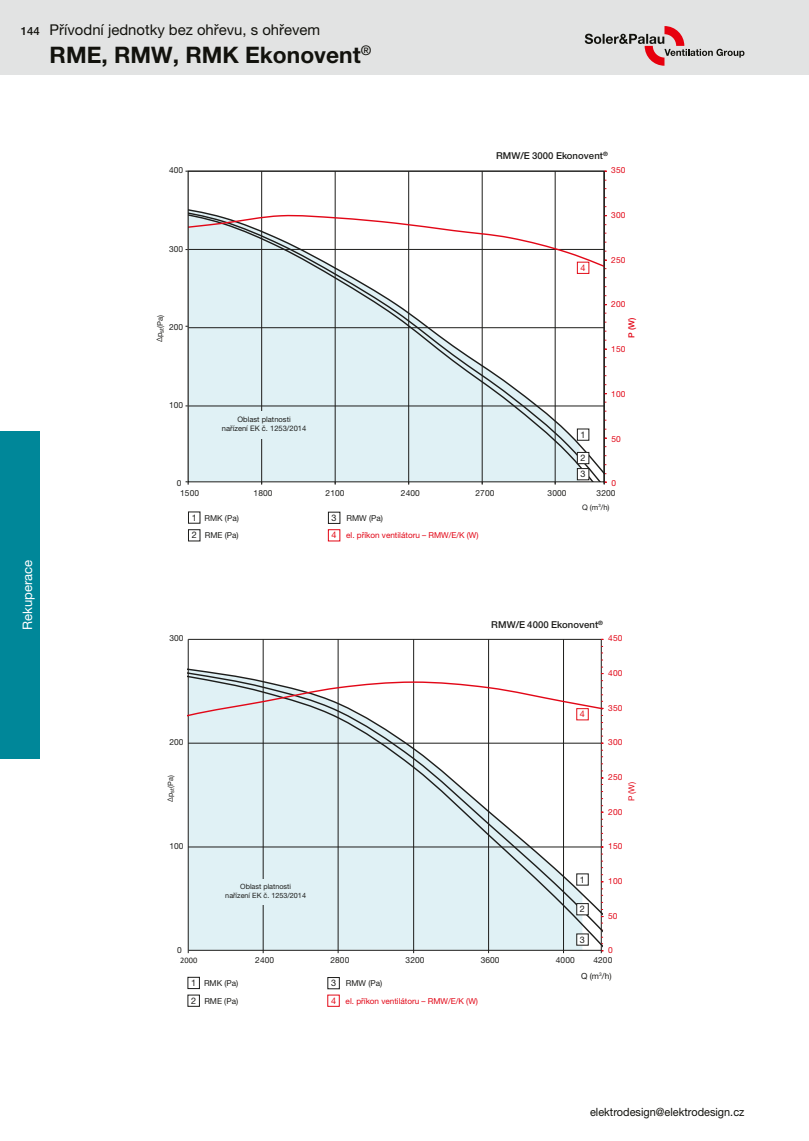
<style>
.page{position:relative;width:809px;height:1141px;background:#fff}
.page>*{position:absolute;margin:0;border:0;box-sizing:border-box;transform-origin:0 0}
.t1{font:700 22.75px "Helvetica Neue LT Pro";color:#12120d}
.t2{font:14.88px "Helvetica Neue LT Pro";color:#12120d}
.t3{font:13.12px "Helvetica Neue LT Pro";color:#fff}
.t4{font:11.38px "Helvetica Neue LT Pro";color:#12120d;scale:.96 1}
.t5{font:500 9.62px "Helvetica Neue LT Pro";letter-spacing:.005em;color:#1d1d1b}
.t6{font:9.1px/17.7px "Helvetica Neue LT Pro";color:#1d1d1b}
.t7{font:9.1px "Helvetica Neue LT Pro";color:#e30d18}
.t8{font:9.1px "Helvetica Neue LT Pro";color:#e30613}
.t9{font:9.1px "Helvetica Neue LT Pro";color:#e30a18}
.t10{font:8.4px "Helvetica Neue LT Pro";letter-spacing:.01em;color:#1d1d1b}
.t11{font:8.4px "Helvetica Neue LT Pro";letter-spacing:.01em;color:#e20717}
.t12{font:500 8.4px "Helvetica Neue LT Pro";color:#e20717}
.t13{font:8.4px "Calibri";color:#1d1d1b}
.t14{font:8.22px "Helvetica Neue LT Pro";color:#e20717}
.t15{font:8.22px/17.7px "Helvetica Neue LT Pro";color:#1d1d1b}
.t16{font:7.52px/9.1px "Helvetica Neue LT Pro";color:#1d1d1b;text-align:center}
.t17{font:7.17px/8.8px "Helvetica Neue LT Pro";color:#1d1d1b;text-align:center}
.s1{font-weight:500;font-size:11.38px}
</style>
<div class="page">
<div style="left:0;top:0;width:809px;height:74px;background:#e2e3e3"></div>
<svg style="left:584px;top:34px;width:60px;height:10px"></svg>
<svg style="left:644px;top:26px;width:100px;height:40px"></svg>
<div style="left:0;top:432px;width:40px;height:327px;background:#008799"></div>
<hr style="left:604px;top:171px;width:1px;height:313px;background:#1d1d1b">
<hr style="left:555px;top:171px;width:1px;height:313px;background:#1d1d1b">
<hr style="left:482px;top:171px;width:1px;height:313px;background:#1d1d1b">
<hr style="left:408px;top:171px;width:1px;height:313px;background:#1d1d1b">
<hr style="left:335px;top:171px;width:1px;height:313px;background:#1d1d1b">
<hr style="left:261px;top:171px;width:1px;height:313px;background:#1d1d1b">
<hr style="left:603px;top:171px;width:1px;height:313px;background:#1d1d1b">
<svg style="left:190px;top:191px;width:412px;height:289px"></svg>
<svg style="left:190px;top:213px;width:412px;height:167px"></svg>
<div style="left:188px;top:171px;width:416px;height:311px;border:1px solid #1d1d1b"></div>
<div style="left:215px;top:412px;width:101px;height:27px;background:#e0f1f5"></div>
<div style="left:188px;top:512px;width:12px;height:11px;border:1px solid #1d1d1b"></div>
<div style="left:188px;top:529px;width:12px;height:12px;border:1px solid #1d1d1b"></div>
<div style="left:328px;top:512px;width:12px;height:12px;border:1px solid #1d1d1b"></div>
<div style="left:328px;top:529px;width:12px;height:12px;border:1px solid #e30613"></div>
<div style="left:577px;top:262px;width:12px;height:11px;background:#fff"></div>
<div style="left:577px;top:262px;width:12px;height:12px;border:1px solid #e30d18"></div>
<div style="left:577px;top:452px;width:12px;height:12px;background:#fff"></div>
<div style="left:577px;top:452px;width:12px;height:12px;border:1px solid #1d1d1b"></div>
<div style="left:577px;top:469px;width:12px;height:11px;background:#fff"></div>
<div style="left:577px;top:468px;width:12px;height:12px;border:1px solid #1d1d1b"></div>
<div style="left:577px;top:429px;width:12px;height:11px;background:#fff"></div>
<div style="left:577px;top:429px;width:12px;height:11px;border:1px solid #1d1d1b"></div>
<svg style="left:188px;top:639px;width:414px;height:313px"></svg>
<svg style="left:188px;top:681px;width:414px;height:164px"></svg>
<hr style="left:188px;top:950px;width:413px;height:1px;background:#1d1d1b">
<div style="left:218px;top:879px;width:96px;height:26px;background:#e0f1f5"></div>
<div style="left:188px;top:977px;width:12px;height:12px;border:1px solid #1d1d1b"></div>
<div style="left:188px;top:995px;width:12px;height:12px;border:1px solid #1d1d1b"></div>
<div style="left:327px;top:977px;width:12px;height:12px;border:1px solid #1d1d1b"></div>
<div style="left:576px;top:709px;width:12px;height:11px;background:#fff"></div>
<div style="left:576px;top:708px;width:12px;height:12px;border:1px solid #e30d18"></div>
<div style="left:576px;top:904px;width:12px;height:11px;background:#fff"></div>
<div style="left:576px;top:903px;width:12px;height:12px;border:1px solid #1d1d1b"></div>
<div style="left:576px;top:934px;width:12px;height:11px;background:#fff"></div>
<div style="left:576px;top:874px;width:12px;height:11px;background:#fff"></div>
<h2 class="t2" style="left:21px;top:21px;width:301px"><span class="s1">144</span> Přívodní jednotky bez ohřevu, s ohřevem</h2>
<h1 class="t1" style="left:50px;top:41px;width:323px">RME, RMW, RMK Ekonovent<sup>®</sup></h1>
<p class="t10" style="left:169px;top:165px;width:16px">400</p>
<p class="t10" style="left:169px;top:243px;width:16px">300</p>
<p class="t16" style="left:155px;top:342px;width:29px;rotate:-90deg">Δp<sub>st</sub>(Pa)</p>
<p class="t10" style="left:169px;top:322px;width:16px">200</p>
<p class="t10" style="left:169px;top:400px;width:16px">100</p>
<p class="t10" style="left:177px;top:478px;width:6px">0</p>
<p class="t16" style="left:222px;top:415px;width:86px">Oblast platnosti<br>nařízení EK č. 1253/2014</p>
<p class="t5" style="left:496px;top:150px;width:113px">RMW/E 3000 Ekonovent<sup>®</sup></p>
<p class="t11" style="left:611px;top:165px;width:16px">350</p>
<p class="t7" style="left:580px;top:262px;width:7px">4</p>
<p class="t6" style="left:580px;top:426px;width:7px">1</p>
<p class="t6" style="left:580px;top:450px;width:7px;line-height:16.1px">2<br>3</p>
<p class="t11" style="left:611px;top:210px;width:16px">300</p>
<p class="t11" style="left:611px;top:255px;width:16px">250</p>
<p class="t11" style="left:611px;top:299px;width:16px">200</p>
<p class="t12" style="left:626px;top:338px;width:22px;rotate:-90deg">P (W)</p>
<p class="t11" style="left:611px;top:344px;width:16px">150</p>
<p class="t11" style="left:611px;top:389px;width:16px">100</p>
<p class="t11" style="left:611px;top:433px;width:11px">50</p>
<p class="t11" style="left:611px;top:478px;width:6px">0</p>
<p class="t10" style="left:180px;top:488px;width:20px">1500</p>
<p class="t10" style="left:254px;top:488px;width:20px">1800</p>
<p class="t10" style="left:325px;top:488px;width:20px">2100</p>
<p class="t10" style="left:401px;top:488px;width:20px">2400</p>
<p class="t10" style="left:547px;top:488px;width:20px">3000</p>
<p class="t10" style="left:596px;top:488px;width:20px">3200</p>
<p class="t10" style="left:475px;top:488px;width:20px">2700</p>
<h3 class="t3" style="left:20px;top:630px;width:72px;rotate:-90deg">Rekuperace</h3>
<p class="t6" style="left:192px;top:508px;width:7px">1<br>2</p>
<p class="t6" style="left:331px;top:509px;width:7px">3</p>
<p class="t15" style="left:204px;top:509px;width:36px">RMK (Pa)<br>RME (Pa)</p>
<p class="t15" style="left:346px;top:509px;width:38px">RMW (Pa)</p>
<p class="t8" style="left:331px;top:530px;width:7px">4</p>
<p class="t14" style="left:346px;top:531px;width:134px">el. příkon ventilátoru – RMW/E/K (W)</p>
<p class="t16" style="left:582px;top:503px;width:29px">Q (m<sup>3</sup>/h)</p>
<p class="t5" style="left:491px;top:619px;width:113px">RMW/E 4000 Ekonovent<sup>®</sup></p>
<p class="t10" style="left:169px;top:633px;width:16px">300</p>
<p class="t11" style="left:608px;top:633px;width:16px">450</p>
<p class="t11" style="left:608px;top:668px;width:16px">400</p>
<p class="t7" style="left:580px;top:708px;width:7px">4</p>
<p class="t11" style="left:608px;top:703px;width:16px">350</p>
<p class="t10" style="left:169px;top:737px;width:16px">200</p>
<p class="t11" style="left:608px;top:737px;width:16px">300</p>
<p class="t17" style="left:166px;top:802px;width:28px;rotate:-90deg">Δp<sub>st</sub>(Pa)</p>
<p class="t11" style="left:608px;top:772px;width:16px">250</p>
<p class="t14" style="left:626px;top:801px;width:21px;rotate:-90deg">P (W)</p>
<p class="t11" style="left:608px;top:807px;width:16px">200</p>
<p class="t10" style="left:169px;top:841px;width:16px">100</p>
<p class="t11" style="left:608px;top:841px;width:16px">150</p>
<p class="t17" style="left:225px;top:882px;width:82px">Oblast platnosti<br>nařízení EK č. 1253/2014</p>
<p class="t6" style="left:580px;top:870px;width:7px">1</p>
<p class="t11" style="left:608px;top:876px;width:16px">100</p>
<p class="t6" style="left:580px;top:900px;width:7px">2</p>
<p class="t6" style="left:580px;top:930px;width:7px">3</p>
<p class="t11" style="left:608px;top:910px;width:11px">50</p>
<p class="t10" style="left:177px;top:945px;width:6px">0</p>
<p class="t11" style="left:608px;top:945px;width:6px">0</p>
<p class="t13" style="left:180px;top:954px;width:19px">2000</p>
<p class="t10" style="left:255px;top:955px;width:20px">2400</p>
<p class="t10" style="left:330px;top:955px;width:20px">2800</p>
<p class="t10" style="left:405px;top:955px;width:20px">3200</p>
<p class="t10" style="left:480px;top:955px;width:20px">3600</p>
<p class="t10" style="left:556px;top:955px;width:20px">4000</p>
<p class="t10" style="left:593px;top:955px;width:20px">4200</p>
<p class="t6" style="left:191px;top:974px;width:7px">1<br>2</p>
<p class="t6" style="left:331px;top:974px;width:7px">3</p>
<p class="t15" style="left:204px;top:974px;width:36px">RMK (Pa)<br>RME (Pa)</p>
<p class="t15" style="left:346px;top:974px;width:38px">RMW (Pa)</p>
<p class="t9" style="left:331px;top:995px;width:7px">4</p>
<p class="t14" style="left:345px;top:996px;width:134px">el. příkon ventilátoru – RMW/E/K (W)</p>
<p class="t10" style="left:581px;top:971px;width:32px">Q (m<sup>3</sup>/h)</p>
<h3 class="t4" style="left:590px;top:1105px;width:162px">elektrodesign@elektrodesign.cz</h3>
</div>
